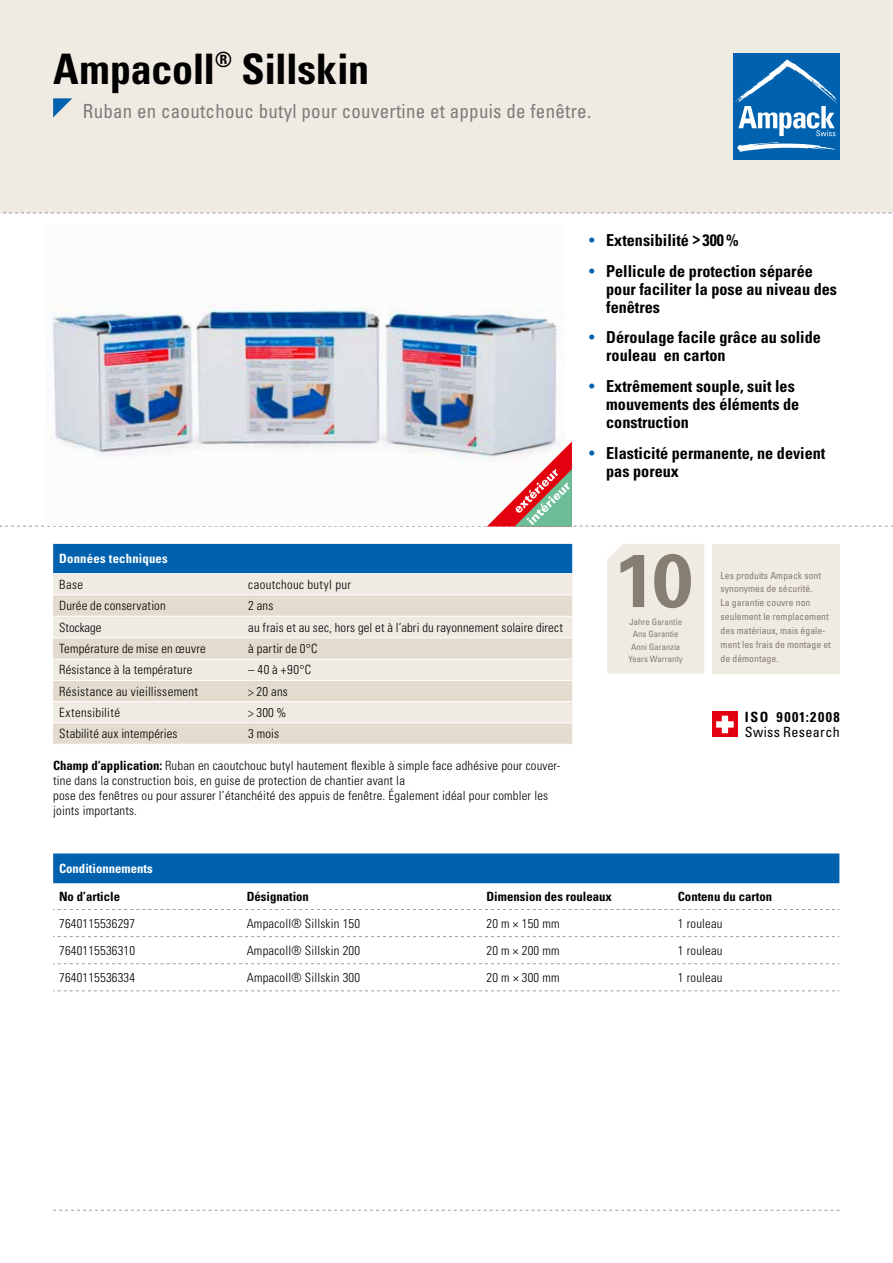
<style>
.page{position:relative;width:893px;height:1263px;background:#fff}
.page>*{position:absolute;margin:0;border:0;box-sizing:border-box;transform-origin:0 0}
.t1{font:700 condensed 42px "Univers LT Std";letter-spacing:-.01em;color:#000}
.t2{font:condensed 19.5px "Univers LT Std";letter-spacing:.015em;color:#7b7b7a}
.t3{font:700 condensed 16.5px/18px "Univers LT Std";color:#000}
.t4{font:condensed 14.1px "Univers LT Std";letter-spacing:.025em;color:#000}
.t5{font:700 condensed 14.1px "Univers LT Std";letter-spacing:.105em;color:#000}
.t6{font:300 condensed 12.75px/15px "Univers LT Std";letter-spacing:.015em;color:#000}
.t7{font:700 condensed 12.75px "Univers LT Std";color:#000}
.t8{font:700 condensed 12.75px "Univers LT Std";letter-spacing:.005em;color:#fff}
.t9{font:condensed 9.75px/14px "Univers LT Std";color:#867d73}
.t10{font:condensed 8.7px/12.6px "Univers LT Std";color:#867d73;text-align:center}
.s1{font-weight:400;color:#0062ae}
.s2{font-weight:700}
</style>
<div class="page">
<div style="left:0;top:0;width:893px;height:213px;background:#efeae2"></div>
<div style="left:733px;top:53px;width:107px;height:106px;background:#0062ae"></div>
<svg style="left:737px;top:142px;width:100px;height:10px"></svg>
<svg style="left:735px;top:59px;width:103px;height:77px"></svg>
<svg style="left:53px;top:98px;width:19px;height:19px"></svg>
<div style="left:53px;top:544px;width:519px;height:29px;background:#0062ae"></div>
<div style="left:53px;top:574px;width:519px;height:20px;background:#efeae2"></div>
<svg style="left:53px;top:595px;width:519px;height:149px;fill:#e3dbce"></svg>
<hr style="left:53px;top:616px;width:195px;height:1px;background:#fff">
<hr style="left:248px;top:616px;width:324px;height:1px;background:#fff">
<hr style="left:53px;top:637px;width:195px;height:1px;background:#fff">
<hr style="left:248px;top:637px;width:324px;height:1px;background:#fff">
<hr style="left:53px;top:659px;width:195px;height:1px;background:#fff">
<hr style="left:248px;top:659px;width:324px;height:1px;background:#fff">
<hr style="left:53px;top:680px;width:195px;height:1px;background:#fff">
<hr style="left:248px;top:680px;width:324px;height:1px;background:#fff">
<hr style="left:53px;top:701px;width:195px;height:1px;background:#fff">
<hr style="left:248px;top:701px;width:324px;height:1px;background:#fff">
<hr style="left:53px;top:722px;width:195px;height:1px;background:#fff">
<hr style="left:248px;top:722px;width:324px;height:1px;background:#fff">
<div style="left:53px;top:853px;width:786px;height:30px;background:#0062ae"></div>
<svg style="left:53px;top:909px;width:786px;height:1px"></svg>
<svg style="left:53px;top:936px;width:786px;height:1px"></svg>
<svg style="left:53px;top:963px;width:786px;height:1px"></svg>
<svg style="left:53px;top:990px;width:786px;height:1px"></svg>
<div style="left:712px;top:544px;width:128px;height:130px;background:#efeae2"></div>
<svg style="left:53px;top:1210px;width:786px;height:1px"></svg>
<svg style="left:3px;top:213px;width:889px;height:1px"></svg>
<div style="left:712px;top:712px;width:26px;height:25px;background:#e3000f"></div>
<svg style="left:716px;top:716px;width:18px;height:17px"></svg>
<svg style="left:607px;top:544px;width:97px;height:130px"></svg>
<img style="left:52px;top:303px;width:510px;height:138px">
<svg style="left:0;top:441px;width:893px;height:86px"></svg>
<h1 class="t1" style="left:53px;top:43px;width:318px">Ampacoll<sup>®</sup> Sillskin</h1>
<h2 class="t2" style="left:83px;top:99px;width:510px">Ruban en caoutchouc butyl pour couvertine et appuis de fenêtre.</h2>
<p class="t3" style="left:589px;top:231px;width:151px"><span class="s1">•</span> Extensibilité &gt;300%</p>
<p class="t3" style="left:606px;top:262px;width:232px;text-indent:-17px"><span class="s1">•</span> Pellicule de protection séparée pour faciliter la pose au niveau des fenêtres</p>
<p class="t3" style="left:606px;top:328px;width:216px;text-indent:-17px"><span class="s1">•</span> Déroulage facile grâce au solide rouleau en carton</p>
<p class="t3" style="left:606px;top:377px;width:195px;text-indent:-17px"><span class="s1">•</span> Extrêmement souple, suit les mouvements des éléments de construction</p>
<p class="t3" style="left:606px;top:444px;width:221px;text-indent:-17px"><span class="s1">•</span> Elasticité permanente, ne devient pas poreux</p>
<p class="t8" style="left:59px;top:551px;width:110px">Données techniques</p>
<p class="t6" style="left:59px;top:577px;width:25px">Base</p>
<p class="t6" style="left:248px;top:577px;width:104px">caoutchouc butyl pur</p>
<p class="t6" style="left:59px;top:598px;width:108px">Durée de conservation</p>
<p class="t6" style="left:248px;top:598px;width:27px">2 ans</p>
<p class="t6" style="left:59px;top:620px;width:44px">Stockage</p>
<p class="t6" style="left:248px;top:620px;width:316px">au frais et au sec, hors gel et à l’abri du rayonnement solaire direct</p>
<p class="t6" style="left:59px;top:641px;width:148px">Température de mise en œuvre</p>
<p class="t6" style="left:248px;top:641px;width:71px">à partir de 0°C</p>
<p class="t6" style="left:59px;top:662px;width:135px">Résistance à la température</p>
<p class="t6" style="left:248px;top:662px;width:64px">– 40 à +90°C</p>
<p class="t6" style="left:59px;top:684px;width:141px">Résistance au vieillissement</p>
<p class="t6" style="left:248px;top:684px;width:41px">&gt; 20 ans</p>
<p class="t6" style="left:59px;top:705px;width:62px">Extensibilité</p>
<p class="t6" style="left:248px;top:705px;width:39px">&gt;300%</p>
<p class="t6" style="left:59px;top:726px;width:120px">Stabilité aux intempéries</p>
<p class="t6" style="left:248px;top:726px;width:32px">3 mois</p>
<p class="t6" style="left:53px;top:758px;width:509px"><span class="s2">Champ d‘application:</span> Ruban en caoutchouc butyl hautement flexible à simple face adhésive pour couver&shy;tine dans la construction bois, en guise de protection de chantier avant la<br>pose des fenêtres ou pour assurer l’étanchéité des appuis de fenêtre. Également idéal pour combler les joints importants.</p>
<p class="t10" style="left:629px;top:615px;width:56px">Jahre Garantie<br>Ans Garantie<br>Anni Garanzia<br>Years Warranty</p>
<p class="t9" style="left:721px;top:568px;width:112px">Les produits Ampack sont synonymes de sécurité.<br>La garantie couvre non seulement le remplacement des matériaux, mais égale&shy;ment les frais de montage et de démontage.</p>
<p class="t5" style="left:745px;top:708px;width:96px">ISO 9001:2008</p>
<p class="t4" style="left:745px;top:723px;width:96px">Swiss Research</p>
<p class="t8" style="left:59px;top:861px;width:95px">Conditionnements</p>
<p class="t7" style="left:59px;top:889px;width:62px">No d’article</p>
<p class="t7" style="left:247px;top:889px;width:64px">Désignation</p>
<p class="t7" style="left:486px;top:889px;width:127px">Dimension des rouleaux</p>
<p class="t7" style="left:678px;top:889px;width:96px">Contenu du carton</p>
<p class="t6" style="left:59px;top:916px;width:77px">7640115536297</p>
<p class="t6" style="left:247px;top:916px;width:115px">Ampacoll® Sillskin 150</p>
<p class="t6" style="left:486px;top:916px;width:75px">20 m × 150 mm</p>
<p class="t6" style="left:678px;top:916px;width:46px">1 rouleau</p>
<p class="t6" style="left:59px;top:943px;width:77px">7640115536310</p>
<p class="t6" style="left:247px;top:943px;width:115px">Ampacoll® Sillskin 200</p>
<p class="t6" style="left:487px;top:943px;width:75px">20 m × 200 mm</p>
<p class="t6" style="left:678px;top:943px;width:46px">1 rouleau</p>
<p class="t6" style="left:59px;top:970px;width:77px">7640115536334</p>
<p class="t6" style="left:247px;top:970px;width:115px">Ampacoll® Sillskin 300</p>
<p class="t6" style="left:487px;top:970px;width:75px">20 m × 300 mm</p>
<p class="t6" style="left:678px;top:970px;width:46px">1 rouleau</p>
</div>
